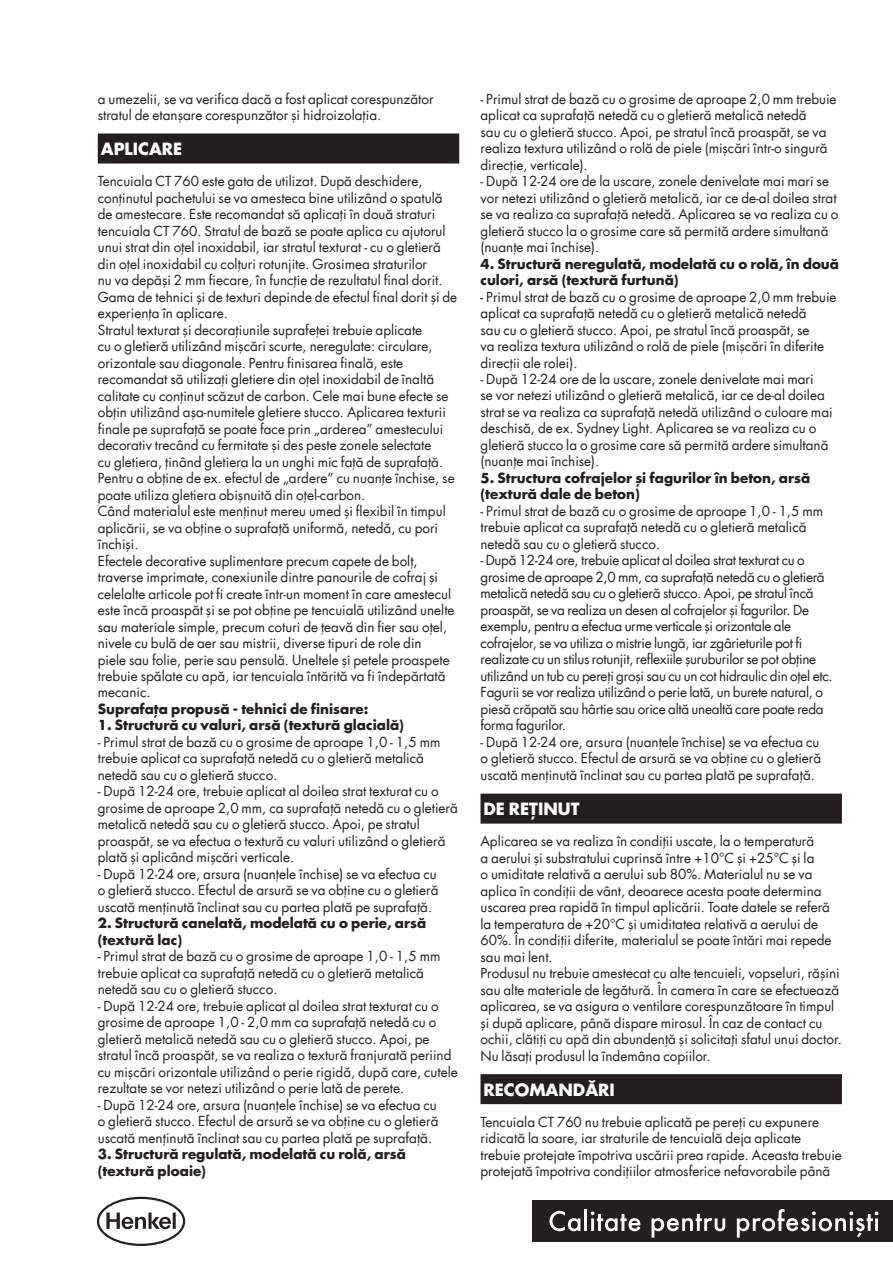
<style>
.page{position:relative;width:893px;height:1263px;background:#fff}
.page>*{position:absolute;margin:0;border:0;box-sizing:border-box;transform-origin:0 0}
.t1{font:700 16.5px "Futura Std";color:#fff}
.t2{font:13.5px/16.5px "Futura Std";color:#231f20}
.t3{font:13.5px/16.5px "Futura Std";letter-spacing:-.02em;color:#231f20}
.t4{font:700 13.5px/16.5px "Futura Std";color:#231f20}
</style>
<div class="page">
<div style="left:98px;top:134px;width:361px;height:30px;background:#231f20"></div>
<div style="left:480px;top:794px;width:362px;height:30px;background:#231f20"></div>
<div style="left:480px;top:1074px;width:362px;height:30px;background:#231f20"></div>
<div style="left:533px;top:1200px;width:360px;height:42px;background:#231f20"></div>
<svg style="left:549px;top:1211px;width:31px;height:20px"></svg>
<hr style="left:584px;top:1209px;width:3px;height:22px;background:#fff">
<svg style="left:591px;top:1211px;width:49px;height:20px"></svg>
<svg style="left:651px;top:1214px;width:74px;height:23px"></svg>
<svg style="left:737px;top:1209px;width:141px;height:28px"></svg>
<svg style="left:97px;top:1197px;width:88px;height:49px"></svg>
<p class="t2" style="left:98px;top:90px;width:337px">a umezelii, se va verifica dacă a fost aplicat corespunzător stratul de etanșare corespunzător și hidroizolaţia.</p>
<p class="t1" style="left:101px;top:138px;width:83px">APLICARE</p>
<p class="t2" style="left:98px;top:173px;width:361px">Tencuiala CT 760 este gata de utilizat. După deschidere, conţinutul pachetului se va amesteca bine utilizând o spatulă de amestecare. Este recomandat să aplicaţi în două straturi tencuiala CT 760. Stratul de bază se poate aplica cu ajutorul unui strat din oţel inoxidabil, iar stratul texturat - cu o gletieră din oţel inoxidabil cu colţuri rotunjite. Grosimea straturilor<br>nu va depăși 2 mm fiecare, în funcţie de rezultatul final dorit.<br>Gama de tehnici și de texturi depinde de efectul final dorit și de experienţa în aplicare.<br>Stratul texturat și decoraţiunile suprafeţei trebuie aplicate<br>cu o gletieră utilizând mișcări scurte, neregulate: circulare, orizontale sau diagonale. Pentru finisarea finală, este recomandat să utilizaţi gletiere din oţel inoxidabil de înaltă calitate cu conţinut scăzut de carbon. Cele mai bune efecte se obţin utilizând așa-numitele gletiere stucco. Aplicarea texturii finale pe suprafaţă se poate face prin „arderea” amestecului decorativ trecând cu fermitate și des peste zonele selectate<br>cu gletiera, ţinând gletiera la un unghi mic faţă de suprafaţă.<br>Pentru a obţine de ex. efectul de „ardere” cu nuanţe închise, se poate utiliza gletiera obișnuită din oţel-carbon.<br>Când materialul este menţinut mereu umed și flexibil în timpul aplicării, se va obţine o suprafaţă uniformă, netedă, cu pori închiși.<br>Efectele decorative suplimentare precum capete de bolţ, traverse imprimate, conexiunile dintre panourile de cofraj și celelalte articole pot fi create într-un moment în care amestecul este încă proaspăt și se pot obţine pe tencuială utilizând unelte sau materiale simple, precum coturi de ţeavă din fier sau oţel, nivele cu bulă de aer sau mistrii, diverse tipuri de role din<br>piele sau folie, perie sau pensulă. Uneltele și petele proaspete trebuie spălate cu apă, iar tencuiala întărită va fi îndepărtată mecanic.</p>
<p class="t4" style="left:98px;top:701px;width:272px">Suprafaţa propusă - tehnici de finisare:</p>
<p class="t4" style="left:98px;top:717px;width:308px">1. Structură cu valuri, arsă (textură glacială)</p>
<p class="t2" style="left:98px;top:734px;width:344px">- Primul strat de bază cu o grosime de aproape 1,0 - 1,5 mm trebuie aplicat ca suprafaţă netedă cu o gletieră metalică netedă sau cu o gletieră stucco.</p>
<p class="t2" style="left:98px;top:783px;width:362px">- După 12-24 ore, trebuie aplicat al doilea strat texturat cu o grosime de aproape 2,0 mm, ca suprafaţă netedă cu o gletieră metalică netedă sau cu o gletieră stucco. Apoi, pe stratul proaspăt, se va efectua o textură cu valuri utilizând o gletieră plată și aplicând mișcări verticale.</p>
<p class="t2" style="left:98px;top:866px;width:342px">- După 12-24 ore, arsura (nuanţele închise) se va efectua cu o gletieră stucco. Efectul de arsură se va obţine cu o gletieră uscată menţinută înclinat sau cu partea plată pe suprafaţă.</p>
<p class="t4" style="left:98px;top:915px;width:330px">2. Structură canelată, modelată cu o perie, arsă (textură lac)</p>
<p class="t2" style="left:98px;top:948px;width:344px">- Primul strat de bază cu o grosime de aproape 1,0 - 1,5 mm trebuie aplicat ca suprafaţă netedă cu o gletieră metalică netedă sau cu o gletieră stucco.</p>
<p class="t2" style="left:98px;top:998px;width:362px">- După 12-24 ore, trebuie aplicat al doilea strat texturat cu o grosime de aproape 1,0 - 2,0 mm ca suprafaţă netedă cu o gletieră metalică netedă sau cu o gletieră stucco. Apoi, pe stratul încă proaspăt, se va realiza o textură franjurată periind cu mișcări orizontale utilizând o perie rigidă, după care, cutele rezultate se vor netezi utilizând o perie lată de perete.</p>
<p class="t2" style="left:98px;top:1097px;width:342px">- După 12-24 ore, arsura (nuanţele închise) se va efectua cu o gletieră stucco. Efectul de arsură se va obţine cu o gletieră uscată menţinută înclinat sau cu partea plată pe suprafaţă.</p>
<p class="t4" style="left:98px;top:1146px;width:310px">3. Structură regulată, modelată cu rolă, arsă (textură ploaie)</p>
<p class="t2" style="left:480px;top:90px;width:358px">- Primul strat de bază cu o grosime de aproape 2,0 mm trebuie aplicat ca suprafaţă netedă cu o gletieră metalică netedă<br>sau cu o gletieră stucco. Apoi, pe stratul încă proaspăt, se va realiza textura utilizând o rolă de piele (mișcări într-o singură direcţie, verticale).</p>
<p class="t2" style="left:480px;top:173px;width:359px">- După 12-24 ore de la uscare, zonele denivelate mai mari se vor netezi utilizând o gletieră metalică, iar ce de-al doilea strat se va realiza ca suprafaţă netedă. Aplicarea se va realiza cu o gletieră stucco la o grosime care să permită ardere simultană (nuanţe mai închise).</p>
<p class="t4" style="left:480px;top:255px;width:360px">4. Structură neregulată, modelată cu o rolă, în două culori, arsă (textură furtună)</p>
<p class="t2" style="left:480px;top:288px;width:358px">- Primul strat de bază cu o grosime de aproape 2,0 mm trebuie aplicat ca suprafaţă netedă cu o gletieră metalică netedă<br>sau cu o gletieră stucco. Apoi, pe stratul încă proaspăt, se<br>va realiza textura utilizând o rolă de piele (mișcări în diferite direcţii ale rolei).</p>
<p class="t2" style="left:480px;top:371px;width:354px">- După 12-24 ore de la uscare, zonele denivelate mai mari<br>se vor netezi utilizând o gletieră metalică, iar ce de-al doilea strat se va realiza ca suprafaţă netedă utilizând o culoare mai deschisă, de ex. Sydney Light. Aplicarea se va realiza cu o gletieră stucco la o grosime care să permită ardere simultană (nuanţe mai închise).</p>
<p class="t4" style="left:480px;top:470px;width:331px">5. Structura cofrajelor și fagurilor în beton, arsă (textură dale de beton)</p>
<p class="t2" style="left:480px;top:503px;width:344px">- Primul strat de bază cu o grosime de aproape 1,0 - 1,5 mm trebuie aplicat ca suprafaţă netedă cu o gletieră metalică netedă sau cu o gletieră stucco.</p>
<p class="t3" style="left:480px;top:552px;width:354px">- După 12-24 ore, trebuie aplicat al doilea strat texturat cu o grosime de aproape 2,0 mm, ca suprafaţă netedă cu o gletieră metalică netedă sau cu o gletieră stucco. Apoi, pe stratul încă proaspăt, se va realiza un desen al cofrajelor și fagurilor. De exemplu, pentru a efectua urme verticale și orizontale ale cofrajelor, se va utiliza o mistrie lungă, iar zgârieturile pot fi realizate cu un stilus rotunjit, reflexiile șuruburilor se pot obţine utilizând un tub cu pereţi groși sau cu un cot hidraulic din oţel etc.<br>Fagurii se vor realiza utilizând o perie lată, un burete natural, o piesă crăpată sau hârtie sau orice altă unealtă care poate reda forma fagurilor.</p>
<p class="t2" style="left:480px;top:734px;width:342px">- După 12-24 ore, arsura (nuanţele închise) se va efectua cu o gletieră stucco. Efectul de arsură se va obţine cu o gletieră uscată menţinută înclinat sau cu partea plată pe suprafaţă.</p>
<p class="t1" style="left:483px;top:798px;width:98px">DE REȚINUT</p>
<p class="t2" style="left:480px;top:833px;width:363px">Aplicarea se va realiza în condiţii uscate, la o temperatură<br>a aerului și substratului cuprinsă între +10°C și +25°C și la<br>o umiditate relativă a aerului sub 80%. Materialul nu se va aplica în condiţii de vânt, deoarece acesta poate determina uscarea prea rapidă în timpul aplicării. Toate datele se referă la temperatura de +20°C și umiditatea relativă a aerului de 60%. În condiţii diferite, materialul se poate întări mai repede sau mai lent.<br>Produsul nu trebuie amestecat cu alte tencuieli, vopseluri, rășini sau alte materiale de legătură. În camera în care se efectuează aplicarea, se va asigura o ventilare corespunzătoare în timpul și după aplicare, până dispare mirosul. În caz de contact cu ochii, clătiţi cu apă din abundenţă și solicitaţi sfatul unui doctor.<br>Nu lăsaţi produsul la îndemâna copiilor.</p>
<p class="t1" style="left:483px;top:1078px;width:133px">RECOMANDĂRI</p>
<p class="t2" style="left:480px;top:1113px;width:363px">Tencuiala CT 760 nu trebuie aplicată pe pereţi cu expunere ridicată la soare, iar straturile de tencuială deja aplicate trebuie protejate împotriva uscării prea rapide. Aceasta trebuie protejată împotriva condiţiilor atmosferice nefavorabile până</p>
</div>
